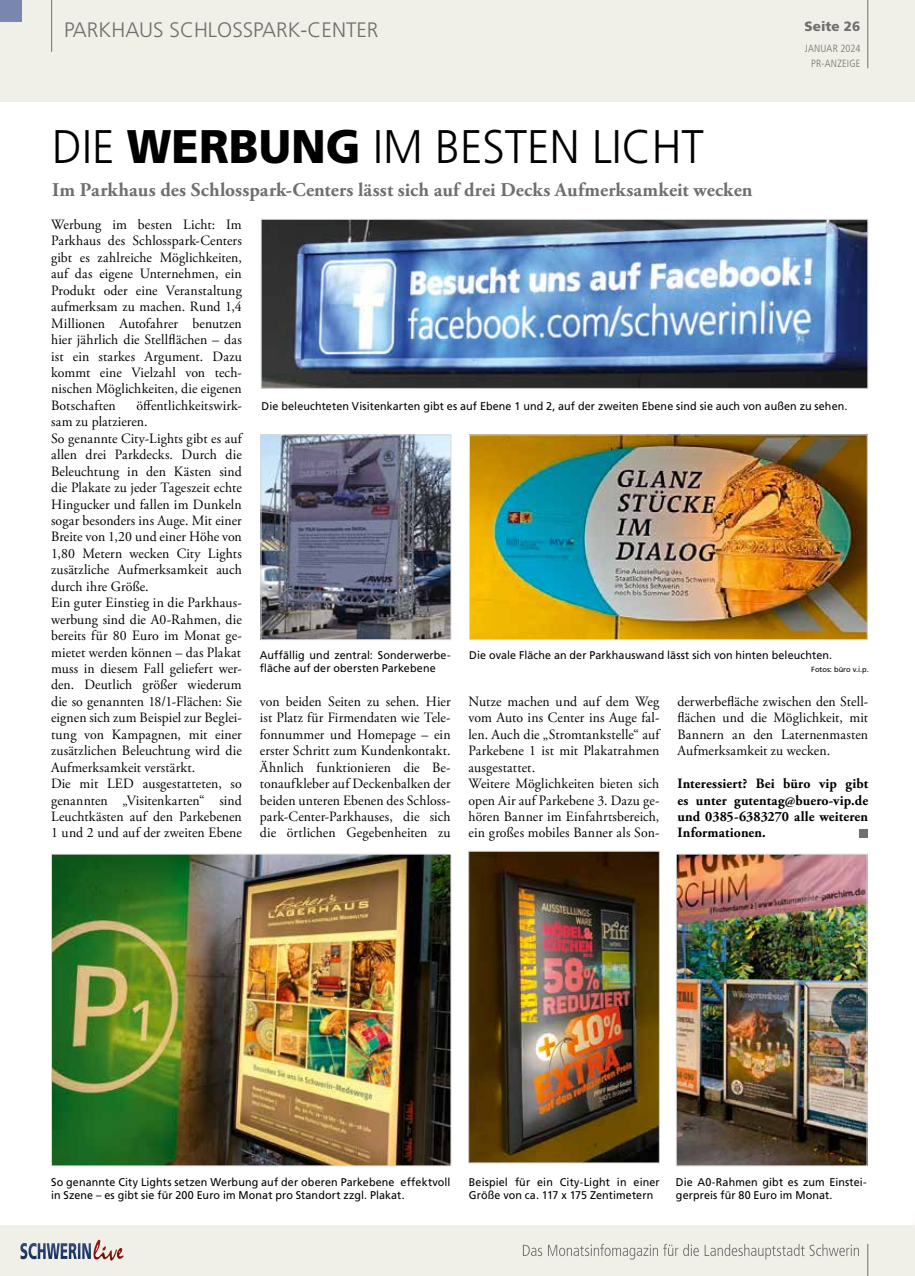
<style>
.page{position:relative;width:915px;height:1276px;background:#fff}
.page>*{position:absolute;margin:0;border:0;box-sizing:border-box;transform-origin:0 0}
.t1{font:300 47.1px "Frutiger LT Pro";color:#000;scale:.95 1}
.t2{font:300 20.85px "Frutiger LT Pro";color:#6f6f6e}
.t3{font:700 19.5px "Adobe Garamond Pro";letter-spacing:.005em;color:#6f6f6e}
.t4{font:14.25px/16.5px "Adobe Garamond Pro";letter-spacing:.01em;color:#000;text-align:justify}
.t5{font:700 14.25px/16.5px "Adobe Garamond Pro";letter-spacing:.01em;color:#000;text-align:justify}
.t6{font:900 13.5px "Frutiger LT Pro";letter-spacing:.005em;color:#6f6f6e}
.t7{font:11.25px/13.5px "Frutiger LT Pro";letter-spacing:.01em;color:#000;scale:.96 1}
.t8{font:300 condensed 10.5px/15px "Frutiger LT Pro";letter-spacing:.015em;color:#6f6f6e;text-align:right}
.t9{font:7.5px "Frutiger LT Pro";color:#000}
.s1{font-weight:900}
</style>
<div class="page">
<hr style="left:914px;top:1225px;width:1px;height:51px;background:#d72a20">
<div style="left:0;top:0;width:914px;height:102px;background:#f0efe8"></div>
<hr style="left:867px;top:0;width:1px;height:68px;background:#6f6f6e">
<div style="left:0;top:1225px;width:914px;height:51px;background:#f0efe8"></div>
<hr style="left:867px;top:1243px;width:1px;height:33px;background:#6f6f6e">
<hr style="left:51px;top:0;width:1px;height:52px;background:#6f6f6e">
<svg style="left:523px;top:1243px;width:335px;height:16px"></svg>
<svg style="left:20px;top:1239px;width:95px;height:21px"></svg>
<div style="left:0;top:0;width:21px;height:21px;background:#7986af"></div>
<div style="left:859px;top:829px;width:8px;height:8px;background:#6f6f6e"></div>
<img style="left:263px;top:221px;width:602px;height:166px">
<div style="left:261px;top:219px;width:606px;height:170px;border:1px solid #dadada"></div>
<img style="left:53px;top:856px;width:396px;height:308px">
<div style="left:51px;top:854px;width:400px;height:312px;border:1px solid #dadada"></div>
<img style="left:471px;top:436px;width:394px;height:202px">
<div style="left:469px;top:434px;width:398px;height:206px;border:1px solid #dadada"></div>
<img style="left:262px;top:436px;width:187px;height:202px">
<div style="left:260px;top:434px;width:191px;height:206px;border:1px solid #dadada"></div>
<img style="left:677px;top:856px;width:188px;height:308px">
<div style="left:675px;top:854px;width:192px;height:312px;border:1px solid #dadada"></div>
<img style="left:470px;top:853px;width:187px;height:308px">
<div style="left:468px;top:851px;width:191px;height:312px;border:1px solid #dadada"></div>
<h2 class="t2" style="left:64px;top:17px;width:316px">PARKHAUS SCHLOSSPARK-CENTER</h2>
<h1 class="t1" style="left:52px;top:119px;width:687px">DIE <span class="s1">WERBUNG</span> IM BESTEN LICHT</h1>
<h3 class="t3" style="left:52px;top:178px;width:701px">Im Parkhaus des Schlosspark-Centers lässt sich auf drei Decks Aufmerksamkeit wecken</h3>
<p class="t6" style="left:804px;top:18px;width:57px">Seite 26</p>
<p class="t8" style="left:804px;top:41px;width:57px">JANUAR 2024<br>PR-ANZEIGE</p>
<p class="t4" style="left:51px;top:217px;width:192px">Werbung im besten Licht: Im Parkhaus des Schlosspark-Centers gibt es zahlreiche Möglichkeiten, auf das eigene Unternehmen, ein Produkt oder eine Veranstaltung aufmerksam zu machen. Rund 1,4<br>Millionen Autofahrer benutzen hier jährlich die Stellflächen – das ist ein starkes Argument. Dazu kommt eine Vielzahl von tech&shy;nischen Möglichkeiten, die eigenen Botschaften</p>
<p class="t4" style="left:51px;top:397px;width:192px;text-align:left;text-indent:85px">öffentlichkeitswirk&shy;sam zu platzieren.<br>So genannte City-Lights gibt es auf allen drei Parkdecks. Durch die<br>Beleuchtung in den Kästen sind die Plakate zu jeder Tageszeit echte<br>Hingucker und fallen im Dunkeln sogar besonders ins Auge. Mit einer<br>Breite von 1,20 und einer Höhe von<br>1,80 Metern wecken City Lights zusätzliche Aufmerksamkeit auch durch ihre Größe.<br>Ein guter Einstieg in die Parkhaus&shy;werbung sind die A0-Rahmen, die bereits für 80 Euro im Monat ge&shy;mietet werden können – das Plakat muss in diesem Fall geliefert wer&shy;den. Deutlich größer wiederum die so genannten 18/1-Flächen: Sie eignen sich zum Beispiel zur Beglei&shy;tung von Kampagnen, mit einer zusätzlichen Beleuchtung wird die<br>Aufmerksamkeit verstärkt.<br>Die mit LED ausgestatteten, so genannten „Visitenkarten“ sind<br>Leuchtkästen auf den Parkebenen<br>1 und 2 und auf der zweiten Ebene</p>
<p class="t7" style="left:261px;top:399px;width:611px">Die beleuchteten Visitenkarten gibt es auf Ebene 1 und 2, auf der zweiten Ebene sind sie auch von außen zu sehen.</p>
<p class="t7" style="left:260px;top:648px;width:200px">Auffällig und zentral: Sonderwerbe&shy;fläche auf der obersten Parkebene</p>
<p class="t7" style="left:469px;top:648px;width:379px">Die ovale Fläche an der Parkhauswand lässt sich von hinten beleuchten.</p>
<p class="t9" style="left:811px;top:665px;width:59px">Fotos: büro v.i.p.</p>
<p class="t4" style="left:260px;top:693px;width:192px">von beiden Seiten zu sehen. Hier ist Platz für Firmendaten wie Tele&shy;fonnummer und Homepage – ein erster Schritt zum Kundenkontakt.<br>Ähnlich funktionieren die Be&shy;tonaufkleber auf Deckenbalken der beiden unteren Ebenen des Schloss&shy;park-Center-Parkhauses, die sich die örtlichen Gegebenheiten zu</p>
<p class="t4" style="left:468px;top:693px;width:192px;text-align:left">Nutze machen und auf dem Weg vom Auto ins Center ins Auge fal&shy;len. Auch die „Stromtankstelle“ auf<br>Parkebene 1 ist mit Plakatrahmen ausgestattet.<br>Weitere Möglichkeiten bieten sich open Air auf Parkebene 3. Dazu ge&shy;hören Banner im Einfahrtsbereich, ein großes mobiles Banner als Son-</p>
<p class="t4" style="left:677px;top:693px;width:192px">derwerbefläche zwischen den Stell&shy;flächen und die Möglichkeit, mit Bannern an den Laternenmasten Aufmerksamkeit zu wecken.</p>
<p class="t5" style="left:677px;top:775px;width:192px">Interessiert? Bei büro vip gibt es unter gutentag@buero-vip.de und 0385-6383270 alle weiteren Informationen.</p>
<p class="t7" style="left:51px;top:1175px;width:417px">So genannte City Lights setzen Werbung auf der oberen Parkebene effektvoll in Szene – es gibt sie für 200 Euro im Monat pro Standort zzgl. Plakat.</p>
<p class="t7" style="left:469px;top:1175px;width:200px">Beispiel für ein City-Light in einer<br>Größe von ca. 117 x 175 Zentimetern</p>
<p class="t7" style="left:675px;top:1175px;width:200px">Die A0-Rahmen gibt es zum Einstei&shy;gerpreis für 80 Euro im Monat.</p>
</div>
